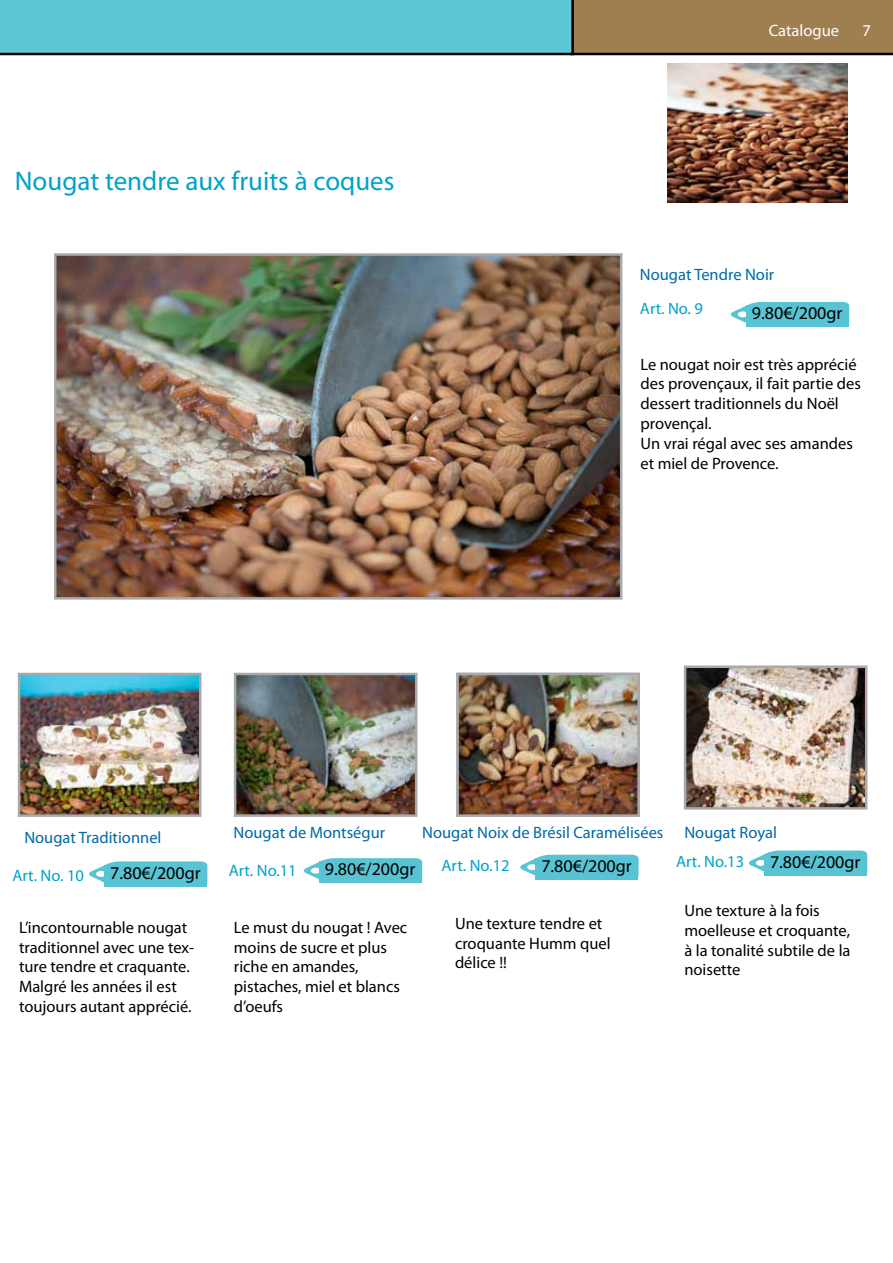
<style>
.page{position:relative;width:893px;height:1263px;background:#fff}
.page>*{position:absolute;margin:0;border:0;box-sizing:border-box;transform-origin:0 0}
.t1{font:27px "Myriad Pro";color:#00a1cb}
.t2{font:18px "Myriad Pro";color:#000}
.t3{font:16.5px/19.8px "Myriad Pro";color:#000}
.t4{font:16.5px "Myriad Pro";color:#0069a5}
.t5{font:16.5px "Myriad Pro";color:#00a1cb}
.t6{font:16.5px "Myriad Pro";color:#fff}
</style>
<div class="page">
<img style="left:57px;top:256px;width:562px;height:341px">
<div style="left:54px;top:253px;width:568px;height:347px;border:2px solid #a7a9ac"></div>
<img style="left:22px;top:677px;width:175px;height:136px">
<div style="left:18px;top:673px;width:183px;height:144px;border:3px solid #a7a9ac"></div>
<img style="left:460px;top:677px;width:176px;height:136px">
<img style="left:238px;top:677px;width:175px;height:136px">
<div style="left:234px;top:673px;width:183px;height:144px;border:3px solid #a7a9ac"></div>
<svg style="left:0;top:0;width:893px;height:55px"></svg>
<svg style="left:89px;top:861px;width:118px;height:22px"></svg>
<div style="left:104px;top:865px;width:103px;height:21px;background:#58c3d3"></div>
<svg style="left:520px;top:855px;width:119px;height:22px"></svg>
<div style="left:535px;top:858px;width:103px;height:21px;background:#58c3d3"></div>
<svg style="left:303px;top:858px;width:119px;height:25px"></svg>
<div style="left:319px;top:862px;width:102px;height:21px;background:#58c3d3"></div>
<svg style="left:730px;top:302px;width:119px;height:25px"></svg>
<div style="left:746px;top:306px;width:102px;height:21px;background:#58c3d3"></div>
<img style="left:668px;top:63px;width:179px;height:140px">
<img style="left:688px;top:669px;width:175px;height:137px">
<div style="left:684px;top:665px;width:183px;height:145px;border:3px solid #a7a9ac"></div>
<div style="left:456px;top:673px;width:184px;height:144px;border:3px solid #a7a9ac"></div>
<svg style="left:749px;top:850px;width:118px;height:25px"></svg>
<div style="left:764px;top:854px;width:102px;height:21px;background:#58c3d3"></div>
<h1 class="t1" style="left:15px;top:165px;width:381px">Nougat tendre aux fruits à coques</h1>
<p class="t6" style="left:769px;top:20px;width:72px">Catalogue</p>
<p class="t6" style="left:862px;top:20px;width:10px">7</p>
<p class="t4" style="left:640px;top:265px;width:136px">Nougat Tendre Noir</p>
<p class="t5" style="left:640px;top:299px;width:65px">Art. No. 9</p>
<p class="t2" style="left:752px;top:302px;width:92px">9.80€/200gr</p>
<p class="t3" style="left:640px;top:354px;width:222px">Le nougat noir est très apprécié des provençaux, il fait partie des dessert traditionnels du Noël provençal.<br>Un vrai régal avec ses amandes et miel de Provence.</p>
<p class="t4" style="left:24px;top:828px;width:139px">Nougat Traditionnel</p>
<p class="t5" style="left:12px;top:865px;width:73px">Art. No. 10</p>
<p class="t2" style="left:110px;top:861px;width:92px">7.80€/200gr</p>
<p class="t4" style="left:234px;top:822px;width:153px">Nougat de Montségur</p>
<p class="t5" style="left:229px;top:860px;width:70px">Art. No.11</p>
<p class="t2" style="left:325px;top:858px;width:92px">9.80€/200gr</p>
<p class="t4" style="left:422px;top:822px;width:243px">Nougat Noix de Brésil Caramélisées</p>
<p class="t5" style="left:442px;top:855px;width:70px">Art. No.12</p>
<p class="t2" style="left:541px;top:855px;width:92px">7.80€/200gr</p>
<p class="t4" style="left:684px;top:822px;width:94px">Nougat Royal</p>
<p class="t5" style="left:676px;top:851px;width:70px">Art. No.13</p>
<p class="t2" style="left:770px;top:850px;width:92px">7.80€/200gr</p>
<p class="t3" style="left:19px;top:917px;width:177px">L’incontournable nougat traditionnel avec une tex&shy;ture tendre et craquante.<br>Malgré les années il est toujours autant apprécié.</p>
<p class="t3" style="left:455px;top:913px;width:157px">Une texture tendre et croquante Humm quel délice !!</p>
<p class="t3" style="left:234px;top:917px;width:175px">Le must du nougat ! Avec moins de sucre et plus riche en amandes, pistaches, miel et blancs d’oeufs</p>
<p class="t3" style="left:684px;top:900px;width:168px">Une texture à la fois moelleuse et croquante, à la tonalité subtile de la noisette</p>
</div>
